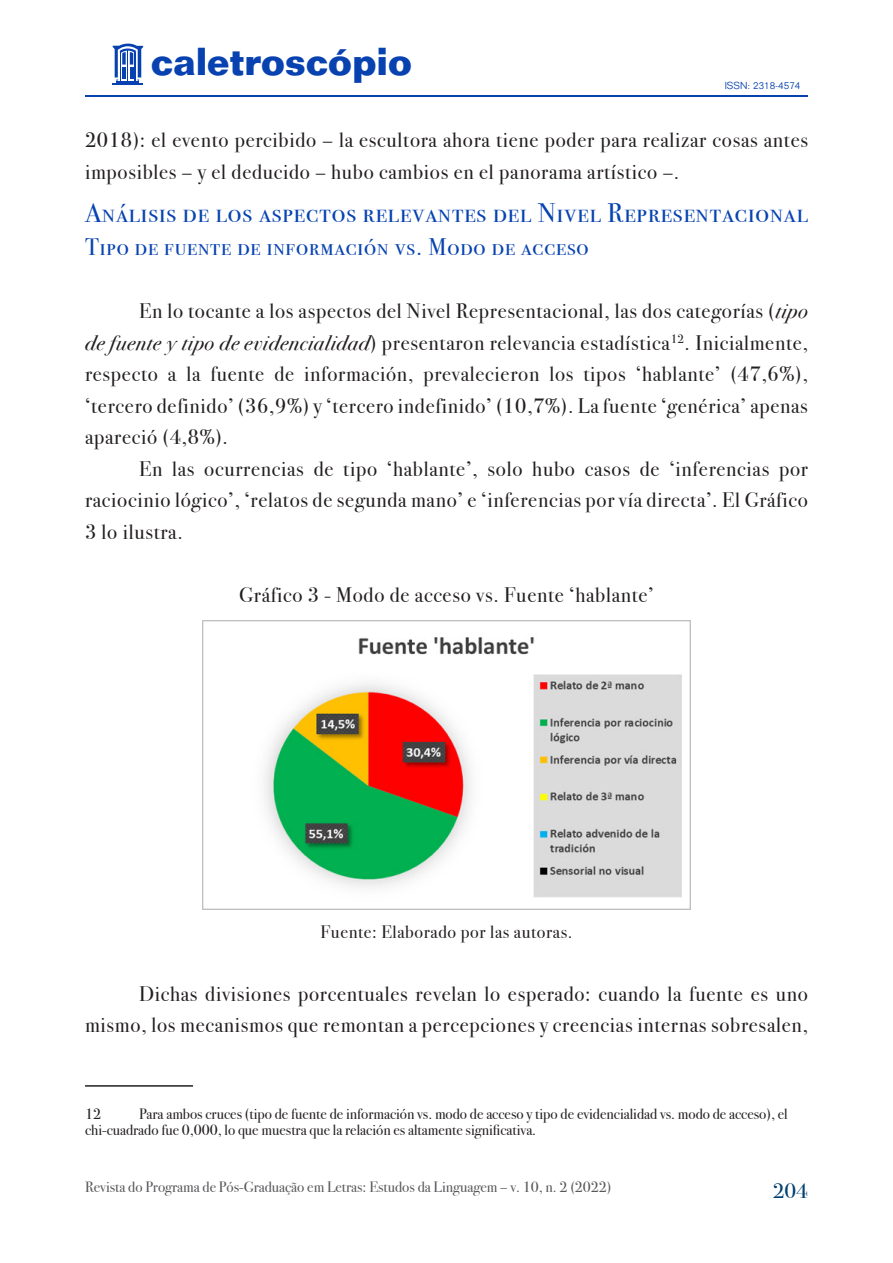
<style>
.page{position:relative;width:893px;height:1263px;background:#fff}
.page>*{position:absolute;margin:0;border:0;box-sizing:border-box;transform-origin:0 0}
.t1{font:700 38.1px "Folio Std";color:#0842b0;scale:.96 1}
.Estilo_de_parágrafo{font:27px "Bodoni Svty Two SCITCTT";letter-spacing:.035em;color:#0743b1}
.Estilo_de_parágrafo-2{font:24px "Bodoni Svty Two SCITCTT";letter-spacing:.035em;color:#0743b1}
.Estilo_de_parágrafo-3{font:21px/31.5px "Bodoni Svty Two ITCTT";letter-spacing:.035em;color:#231f20;text-align:justify}
.t2{font:21px "Bodoni Svty Two ITCTT";color:#004071;scale:1.05 1}
.Estilo_de_parágrafo-4{font:18px "Bodoni Svty Two ITCTT";letter-spacing:.035em;color:#231f20}
.t3{font:15px/16.5px "Bodoni Svty Two ITCTT";color:#231f20}
.t4{font:15px "Bodoni Svty Two ITCTT";color:#57585a}
.t5{font:300 9.9px "Folio Std";color:#0842b0}
.s1{font-style:italic}
</style>
<div class="page">
<hr style="left:85px;top:96px;width:580px;height:1px;background:#0842b0">
<hr style="left:238px;top:96px;width:570px;height:1px;background:#0842b0">
<hr style="left:113px;top:83px;width:30px;height:1px;background:#0842b0">
<svg style="left:112px;top:43px;width:31px;height:40px"></svg>
<hr style="left:85px;top:1085px;width:108px;height:2px;background:#231f20">
<img style="left:202px;top:621px;width:489px;height:288px">
<h1 class="t1" style="left:151px;top:38px;width:273px">caletroscópio</h1>
<p class="t5" style="left:725px;top:80px;width:77px">ISSN: 2318-4574</p>
<p class="Estilo_de_parágrafo-3" style="left:85px;top:122px;width:724px">2018): el evento percibido – la escultora ahora tiene poder para realizar cosas antes imposibles – y el deducido – hubo cambios en el panorama artístico –.</p>
<p class="Estilo_de_parágrafo" style="left:85px;top:197px;width:724px">Análisis de los aspectos relevantes del Nivel Representacional</p>
<p class="Estilo_de_parágrafo-2" style="left:85px;top:233px;width:505px">Tipo de fuente de información vs. Modo de acceso</p>
<p class="Estilo_de_parágrafo-3" style="left:85px;top:293px;width:724px;text-indent:54px">En lo tocante a los aspectos del Nivel Representacional, las dos categorías (<span class="s1">tipo de fuente y tipo de evidencialidad</span>) presentaron relevancia estadística<sup>12</sup>. Inicialmente, respecto a la fuente de información, prevalecieron los tipos ‘hablante’ (47,6%), ‘tercero definido’ (36,9%) y ‘tercero indefinido’ (10,7%). La fuente ‘genérica’ apenas apareció (4,8%).</p>
<p class="Estilo_de_parágrafo-3" style="left:85px;top:451px;width:724px;text-indent:54px">En las ocurrencias de tipo ‘hablante’, solo hubo casos de ‘inferencias por raciocinio lógico’, ‘relatos de segunda mano’ e ‘inferencias por vía directa’. El Gráfico 3 lo ilustra.</p>
<p class="Estilo_de_parágrafo-3" style="left:239px;top:577px;width:416px">Gráfico 3 - Modo de acceso vs. Fuente ‘hablante’</p>
<p class="Estilo_de_parágrafo-4" style="left:320px;top:917px;width:253px">Fuente: Elaborado por las autoras.</p>
<p class="Estilo_de_parágrafo-3" style="left:85px;top:976px;width:724px;text-align:right">Dichas divisiones porcentuales revelan lo esperado: cuando la fuente es uno mismo, los mecanismos que remontan a percepciones y creencias internas sobresalen,</p>
<p class="t3" style="left:85px;top:1104px;width:704px;text-indent:54px">Para ambos cruces (tipo de fuente de información vs. modo de acceso y tipo de evidencialidad vs. modo de acceso), el chi-cuadrado fue 0,000, lo que muestra que la relación es altamente significativa.</p>
<p class="t3" style="left:85px;top:1104px;width:17px">12</p>
<p class="t4" style="left:85px;top:1175px;width:528px">Revista do Programa de Pós-Graduação em Letras: Estudos da Linguagem – v. 10, n. 2 (2022)</p>
<p class="t2" style="left:773px;top:1174px;width:35px">204</p>
</div>
